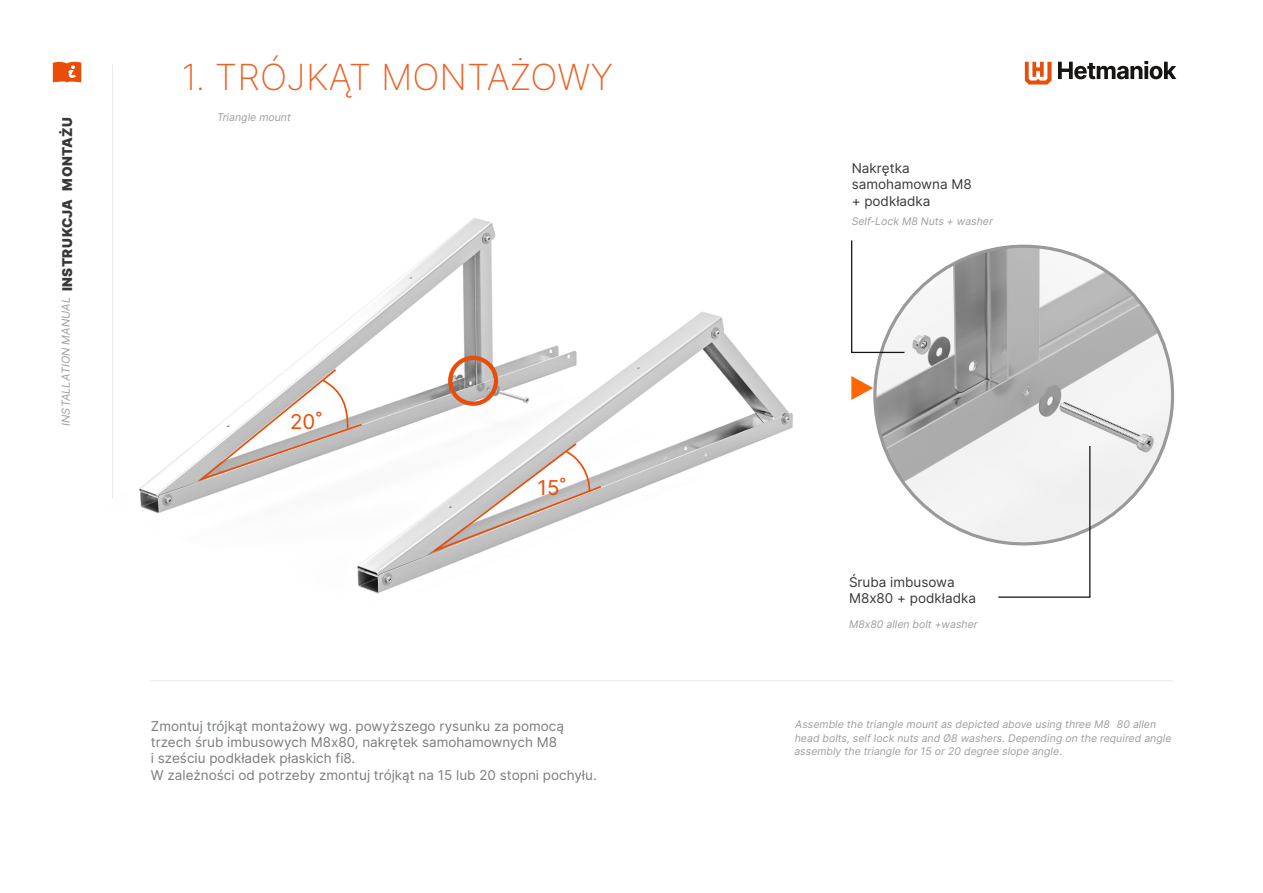
<style>
.page{position:relative;width:1263px;height:893px;background:#fff}
.page>*{position:absolute;margin:0;border:0;box-sizing:border-box;transform-origin:0 0}
.t1{font:200 36px "Inter";color:#ed6124}
.t2{font:20.55px "Inter";color:#e84d0a}
.t3{font:13.5px/16.4px "Inter";color:#7a7d7d}
.t4{font:13.5px/16.4px "Inter";color:#383838}
.t5{font:700 13.5px "Inter";letter-spacing:.04em;color:#383838}
.t6{font:italic 11.1px "Inter";color:#9e9e9e}
.t7{font:italic 10.5px/13.5px "Inter";color:#9c9e9e}
.s1{font-weight:500}
</style>
<div class="page">
<svg style="left:1025px;top:62px;width:26px;height:22px"></svg>
<svg style="left:1058px;top:61px;width:118px;height:18px"></svg>
<svg style="left:53px;top:62px;width:28px;height:21px"></svg>
<hr style="left:113px;top:64px;width:1px;height:435px;background:#e3e3e3">
<hr style="left:151px;top:680px;width:1022px;height:1px;background:#ededed">
<img style="left:112px;top:203px;width:681px;height:391px">
<svg style="left:193px;top:367px;width:171px;height:117px"></svg>
<svg style="left:424px;top:441px;width:179px;height:115px"></svg>
<img style="left:875px;top:246px;width:297px;height:296px">
<svg style="left:997px;top:445px;width:94px;height:153px"></svg>
<svg style="left:851px;top:240px;width:55px;height:114px"></svg>
<div style="left:448px;top:356px;width:50px;height:50px;border:4px solid #e84d0a;border-radius:50%"></div>
<svg style="left:851px;top:376px;width:22px;height:24px"></svg>
<p class="t5" style="left:59px;top:291px;width:176px;rotate:-90deg">INSTRUKCJA MONTAŻU</p>
<p class="t6" style="left:59px;top:426px;width:130px;rotate:-90deg">INSTALLATION MANUAL</p>
<h1 class="t1" style="left:182px;top:55px;width:433px">1. TRÓJKĄT MONTAŻOWY</h1>
<p class="t7" style="left:217px;top:110px;width:75px">Triangle mount</p>
<h2 class="t2" style="left:290px;top:409px;width:34px">20<span class="s1">˚</span></h2>
<h2 class="t2" style="left:538px;top:475px;width:30px">15<span class="s1">˚</span></h2>
<p class="t3" style="left:151px;top:718px;width:447px">Zmontuj trójkąt montażowy wg. powyższego rysunku za pomocą trzech śrub imbusowych M8x80, nakrętek samohamownych M8<br>i sześciu podkładek płaskich fi8.<br>W zależności od potrzeby zmontuj trójkąt na 15 lub 20 stopni pochyłu.</p>
<p class="t4" style="left:852px;top:160px;width:122px">Nakrętka samohamowna M8 + podkładka</p>
<p class="t7" style="left:852px;top:214px;width:143px">Self-Lock M8 Nuts + washer</p>
<p class="t4" style="left:849px;top:574px;width:129px">Śruba imbusowa<br>M8x80 + podkładka</p>
<p class="t7" style="left:849px;top:618px;width:130px">M8x80 allen bolt +washer</p>
<p class="t7" style="left:794px;top:718px;width:379px">Assemble the triangle mount as depicted above using three M8 80 allen head bolts, self lock nuts and Ø8 washers. Depending on the required angle assembly the triangle for 15 or 20 degree slope angle.</p>
</div>
